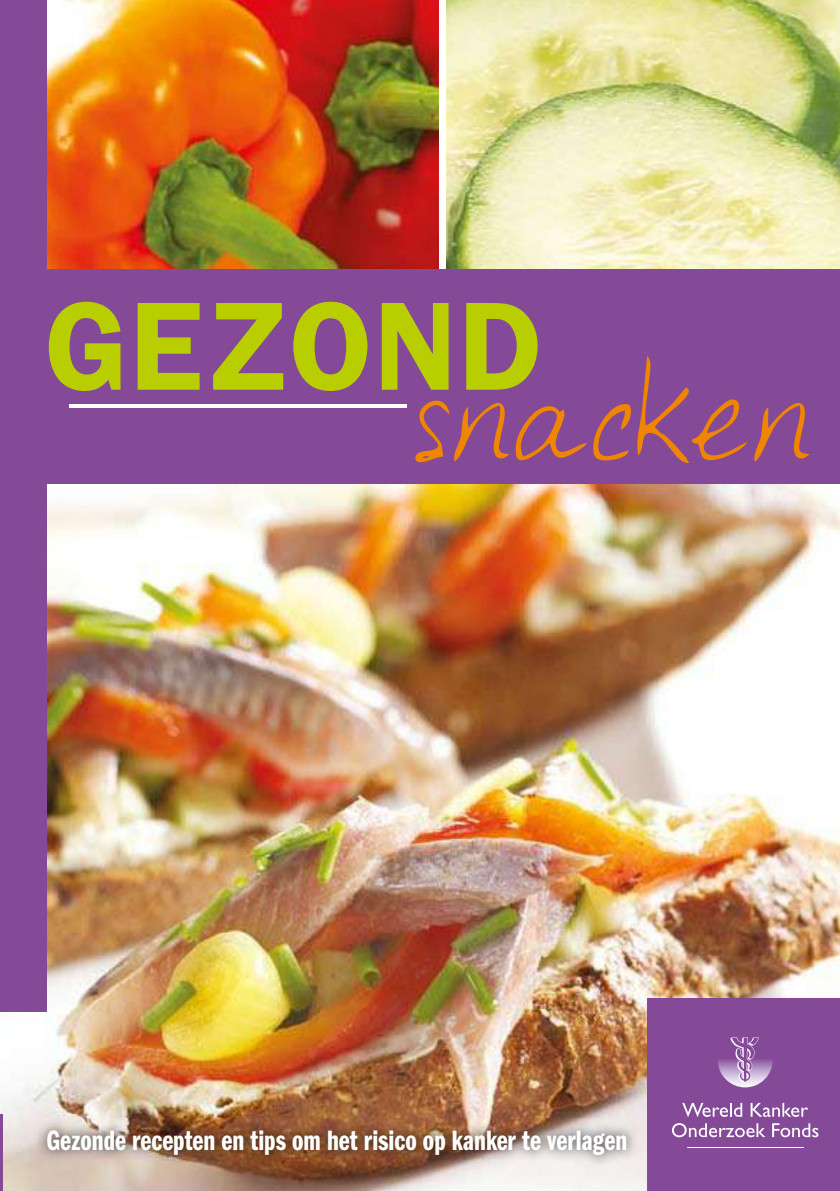
<style>
.page{position:relative;width:840px;height:1191px;background:#fff}
.page>*{position:absolute;margin:0;border:0;box-sizing:border-box;transform-origin:0 0}
.t1{font:600 126.4px "Franklin Gothic";letter-spacing:.01em;color:#b9ce00}
.t2{font:119px "Sheryls Hand";letter-spacing:.01em;color:#ef8500}
.t3{font:29px "Franklin Gothic LT Demi Cmpr";color:#fff}
</style>
<div class="page">
<img style="left:46px;top:0;width:393px;height:269px">
<svg style="left:446px;top:0;width:393px;height:269px;background:#e4e3a8"></svg>
<img style="left:0;top:483px;width:839px;height:708px">
<hr style="left:0;top:1114px;width:2px;height:77px;background:#844a97">
<div style="left:646px;top:998px;width:193px;height:193px;background:#844a97"></div>
<svg style="left:671px;top:1037px;width:148px;height:111px"></svg>
<img style="left:35px;top:1118px;width:613px;height:73px">
<div style="left:0;top:0;width:46px;height:1011px;background:#844a97"></div>
<div style="left:41px;top:269px;width:798px;height:214px;background:#844a97"></div>
<hr style="left:69px;top:404px;width:337px;height:3px;background:#fff">
<h1 class="t1" style="left:45px;top:272px;width:498px">GEZOND</h1>
<h2 class="t2" style="left:410px;top:336px;width:400px">snacken</h2>
<p class="t3" style="left:46px;top:1124px;width:582px">Gezonde recepten en tips om het risico op kanker te verlagen</p>
</div>
